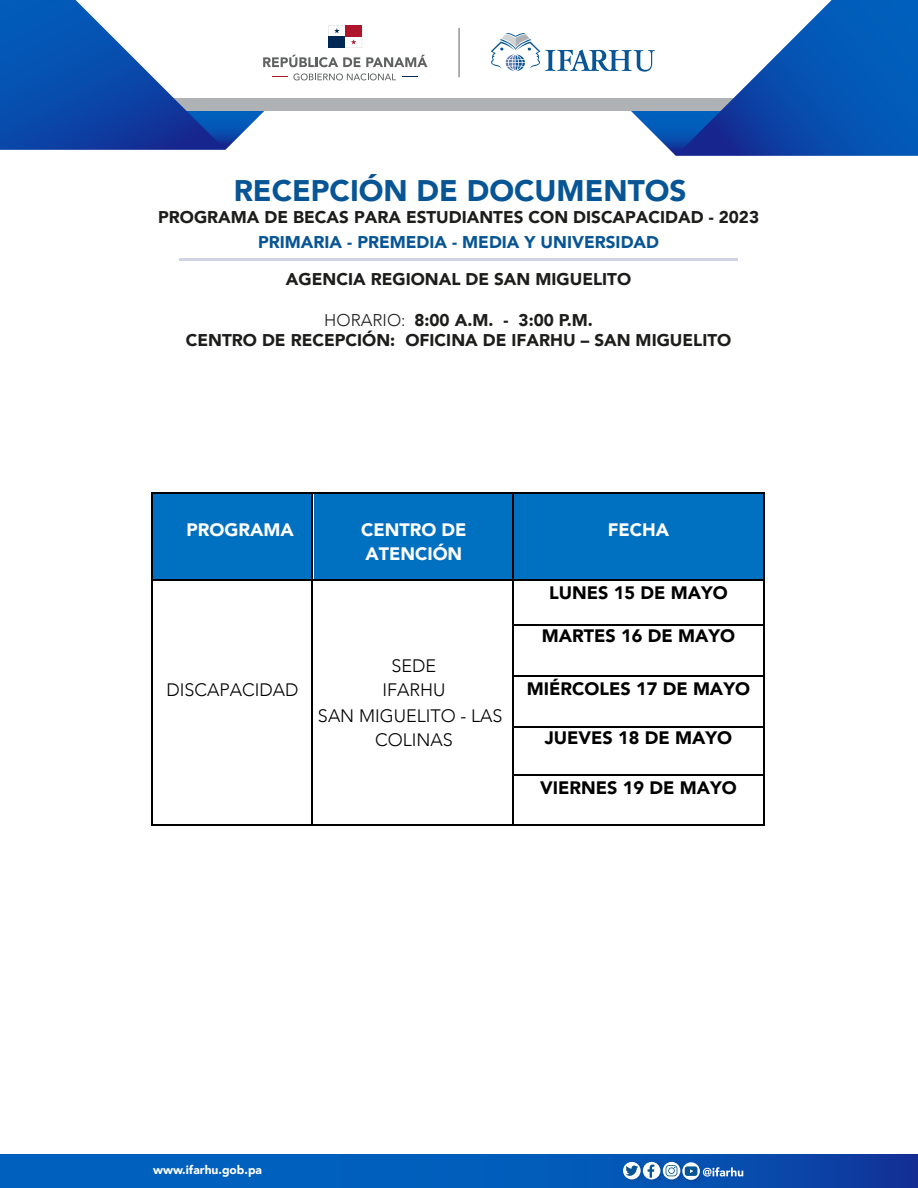
<style>
.page{position:relative;width:918px;height:1188px;background:#fff}
.page>*{position:absolute;margin:0;border:0;box-sizing:border-box;transform-origin:0 0}
.t1{font:900 29.7px "Avenir";color:#075594}
.t2{font:900 18px "Avenir";color:#000}
.t3{font:300 18px/24.5px "Avenir";color:#000;text-align:center}
.t4{font:900 18px/24px "Avenir";color:#fff}
.t5{font:900 16.95px/20.4px "Avenir";color:#1d1d1b;text-align:center}
.t6{font:900 16.95px "Avenir";color:#075594}
.t7{font:900 12px "Avenir";color:#fff}
.s1{font-weight:300}
</style>
<div class="page">
<div style="left:0;top:98px;width:917px;height:12px;background:#aeb2b5"></div>
<svg style="left:0;top:0;width:427px;height:150px"></svg>
<svg style="left:491px;top:0;width:427px;height:156px"></svg>
<hr style="left:459px;top:28px;width:1px;height:49px;background:#606262">
<svg style="left:0;top:1154px;width:918px;height:34px;background:#0357b5"></svg>
<img style="left:666px;top:1160px;width:14px;height:25px">
<svg style="left:663px;top:1162px;width:17px;height:17px"></svg>
<svg style="left:666px;top:1165px;width:11px;height:11px"></svg>
<img style="left:646px;top:1160px;width:20px;height:25px">
<div style="left:643px;top:1162px;width:17px;height:17px;background:#fff;border-radius:50%"></div>
<svg style="left:648px;top:1165px;width:6px;height:13px"></svg>
<img style="left:621px;top:1160px;width:25px;height:25px">
<svg style="left:623px;top:1162px;width:18px;height:17px"></svg>
<svg style="left:625px;top:1166px;width:14px;height:10px"></svg>
<img style="left:680px;top:1160px;width:26px;height:26px">
<svg style="left:682px;top:1162px;width:18px;height:18px"></svg>
<div style="left:685px;top:1166px;width:12px;height:10px;background:#075594;border-radius:3px"></div>
<svg style="left:703px;top:1167px;width:40px;height:10px"></svg>
<hr style="left:179px;top:258px;width:559px;height:2px;background:#28348a">
<div style="left:152px;top:492px;width:161px;height:87px;background:#0070c0"></div>
<div style="left:314px;top:492px;width:200px;height:87px;background:#0070c0"></div>
<div style="left:514px;top:492px;width:250px;height:87px;background:#0070c0"></div>
<hr style="left:152px;top:492px;width:159px;height:2px;background:#000">
<hr style="left:313px;top:492px;width:199px;height:2px;background:#000">
<hr style="left:514px;top:492px;width:249px;height:2px;background:#000">
<hr style="left:151px;top:494px;width:1px;height:85px;background:#000">
<hr style="left:311px;top:494px;width:2px;height:85px;background:#000">
<hr style="left:512px;top:494px;width:2px;height:85px;background:#000">
<hr style="left:763px;top:494px;width:1px;height:85px;background:#000">
<hr style="left:152px;top:579px;width:159px;height:2px;background:#000">
<hr style="left:313px;top:579px;width:199px;height:2px;background:#000">
<hr style="left:514px;top:579px;width:249px;height:2px;background:#000">
<hr style="left:151px;top:581px;width:1px;height:43px;background:#000">
<hr style="left:311px;top:581px;width:2px;height:43px;background:#000">
<hr style="left:512px;top:581px;width:2px;height:43px;background:#000">
<hr style="left:763px;top:581px;width:1px;height:43px;background:#000">
<hr style="left:514px;top:624px;width:249px;height:2px;background:#000">
<hr style="left:151px;top:626px;width:1px;height:49px;background:#000">
<hr style="left:311px;top:626px;width:2px;height:49px;background:#000">
<hr style="left:512px;top:626px;width:2px;height:49px;background:#000">
<hr style="left:763px;top:626px;width:1px;height:49px;background:#000">
<hr style="left:514px;top:675px;width:249px;height:2px;background:#000">
<hr style="left:151px;top:677px;width:1px;height:49px;background:#000">
<hr style="left:311px;top:677px;width:2px;height:49px;background:#000">
<hr style="left:512px;top:677px;width:2px;height:49px;background:#000">
<hr style="left:763px;top:677px;width:1px;height:49px;background:#000">
<hr style="left:514px;top:726px;width:249px;height:2px;background:#000">
<hr style="left:151px;top:728px;width:1px;height:46px;background:#000">
<hr style="left:311px;top:728px;width:2px;height:46px;background:#000">
<hr style="left:512px;top:728px;width:2px;height:46px;background:#000">
<hr style="left:763px;top:728px;width:1px;height:46px;background:#000">
<hr style="left:514px;top:774px;width:249px;height:2px;background:#000">
<hr style="left:151px;top:776px;width:1px;height:48px;background:#000">
<hr style="left:152px;top:824px;width:159px;height:1px;background:#000">
<hr style="left:311px;top:776px;width:2px;height:48px;background:#000">
<hr style="left:313px;top:824px;width:199px;height:1px;background:#000">
<hr style="left:512px;top:776px;width:2px;height:48px;background:#000">
<hr style="left:514px;top:824px;width:249px;height:1px;background:#000">
<hr style="left:763px;top:776px;width:1px;height:48px;background:#000">
<h1 class="t1" style="left:234px;top:166px;width:454px">RECEPCIÓN DE DOCUMENTOS</h1>
<p class="t5" style="left:158px;top:206px;width:602px">PROGRAMA DE BECAS PARA ESTUDIANTES CON DISCAPACIDAD - 2023</p>
<p class="t6" style="left:258px;top:227px;width:402px">PRIMARIA - PREMEDIA - MEDIA Y UNIVERSIDAD</p>
<p class="t5" style="left:286px;top:268px;width:347px">AGENCIA REGIONAL DE SAN MIGUELITO</p>
<p class="t5" style="left:186px;top:309px;width:547px"><span class="s1">HORARIO:</span> 8:00 A.M. - 3:00 P.M.<br>CENTRO DE RECEPCIÓN: OFICINA DE IFARHU – SAN MIGUELITO</p>
<p class="t4" style="left:186px;top:517px;width:109px">PROGRAMA</p>
<p class="t4" style="left:361px;top:517px;width:107px">CENTRO DE<br>ATENCIÓN</p>
<p class="t4" style="left:608px;top:517px;width:63px">FECHA</p>
<p class="t3" style="left:166px;top:678px;width:134px">DISCAPACIDAD</p>
<p class="t3" style="left:318px;top:654px;width:186px">SEDE<br>IFARHU<br>SAN MIGUELITO - LAS<br>COLINAS</p>
<p class="t2" style="left:549px;top:577px;width:180px">LUNES 15 DE MAYO</p>
<p class="t2" style="left:542px;top:621px;width:195px">MARTES 16 DE MAYO</p>
<p class="t2" style="left:527px;top:673px;width:225px">MIÉRCOLES 17 DE MAYO</p>
<p class="t2" style="left:545px;top:723px;width:189px">JUEVES 18 DE MAYO</p>
<p class="t2" style="left:540px;top:772px;width:198px">VIERNES 19 DE MAYO</p>
<p class="t7" style="left:153px;top:1159px;width:110px">www.ifarhu.gob.pa</p>
</div>
